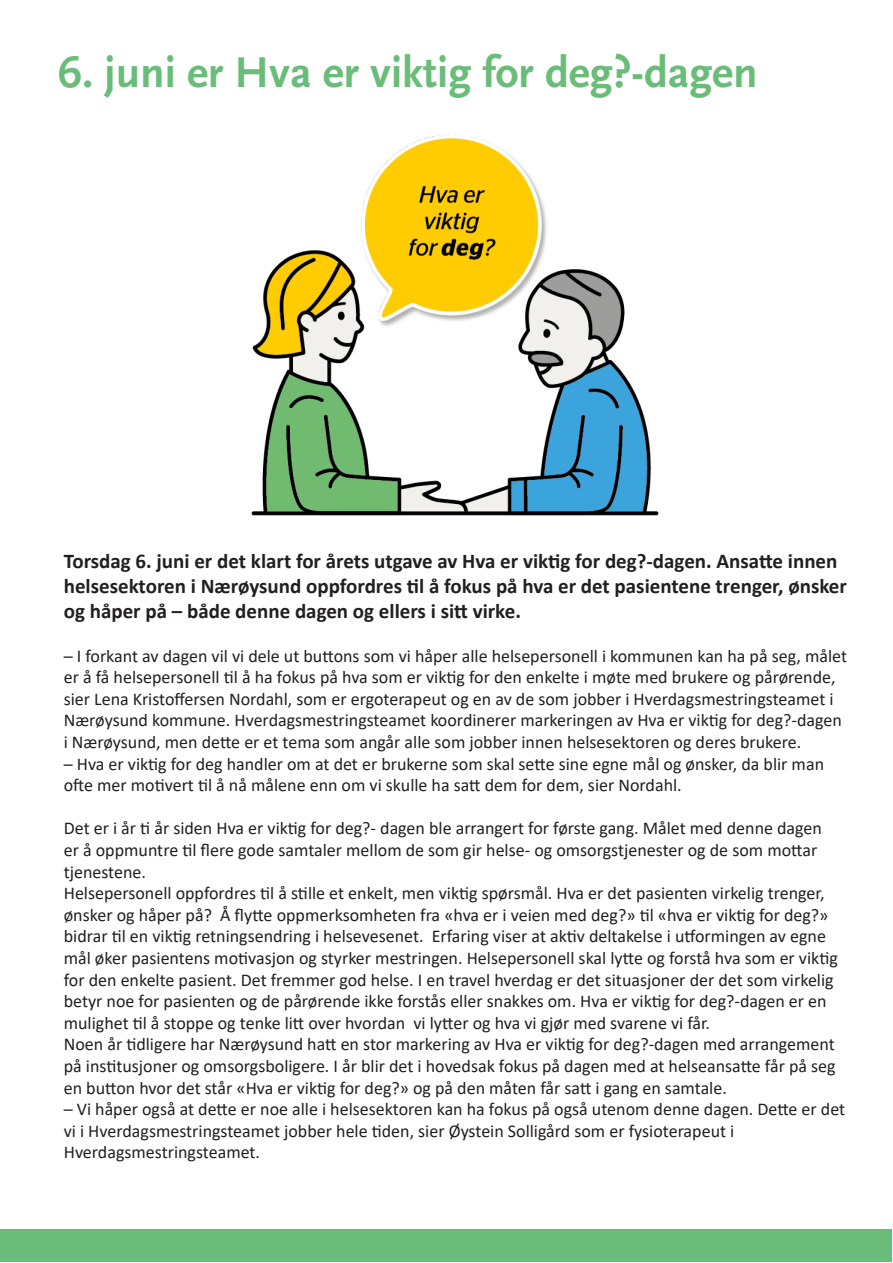
<style>
.page{position:relative;width:893px;height:1263px;background:#fff}
.page>*{position:absolute;margin:0;border:0;box-sizing:border-box;transform-origin:0 0}
.t1{font:700 45px "Scala Sans Pro";color:#69bd78}
.t2{font:700 21px/25.2px "Calibri";color:#231f20}
.t3{font:18px/21.6px "Calibri";color:#231f20}
</style>
<div class="page">
<div style="left:1px;top:1230px;width:891px;height:32px;background:#69bd78"></div>
<img style="left:251px;top:134px;width:408px;height:382px">
<p class="t1" style="left:58px;top:47px;width:702px">6. juni er Hva er viktig for deg?-dagen</p>
<p class="t2" style="left:64px;top:548px;width:785px">Torsdag 6. juni er det klart for årets utgave av Hva er viktig for deg?-dagen. Ansatte innen helsesektoren i Nærøysund oppfordres til å fokus på hva er det pasientene trenger, ønsker og håper på – både denne dagen og ellers i sitt virke.</p>
<p class="t3" style="left:64px;top:644px;width:785px">– I forkant av dagen vil vi dele ut buttons som vi håper alle helsepersonell i kommunen kan ha på seg, målet er å få helsepersonell til å ha fokus på hva som er viktig for den enkelte i møte med brukere og pårørende, sier Lena Kristoffersen Nordahl, som er ergoterapeut og en av de som jobber i Hverdagsmestringsteamet i Nærøysund kommune. Hverdagsmestringsteamet koordinerer markeringen av Hva er viktig for deg?-dagen i Nærøysund, men dette er et tema som angår alle som jobber innen helsesektoren og deres brukere.</p>
<p class="t3" style="left:64px;top:752px;width:762px">– Hva er viktig for deg handler om at det er brukerne som skal sette sine egne mål og ønsker, da blir man ofte mer motivert til å nå målene enn om vi skulle ha satt dem for dem, sier Nordahl.</p>
<p class="t3" style="left:64px;top:817px;width:760px">Det er i år ti år siden Hva er viktig for deg?- dagen ble arrangert for første gang. Målet med denne dagen er å oppmuntre til flere gode samtaler mellom de som gir helse- og omsorgstjenester og de som mottar tjenestene.</p>
<p class="t3" style="left:64px;top:882px;width:775px">Helsepersonell oppfordres til å stille et enkelt, men viktig spørsmål. Hva er det pasienten virkelig trenger, ønsker og håper på? Å flytte oppmerksomheten fra «hva er i veien med deg?» til «hva er viktig for deg?» bidrar til en viktig retningsendring i helsevesenet. Erfaring viser at aktiv deltakelse i utformingen av egne mål øker pasientens motivasjon og styrker mestringen. Helsepersonell skal lytte og forstå hva som er viktig for den enkelte pasient. Det fremmer god helse. I en travel hverdag er det situasjoner der det som virkelig betyr noe for pasienten og de pårørende ikke forstås eller snakkes om. Hva er viktig for deg?-dagen er en mulighet til å stoppe og tenke litt over hvordan vi lytter og hva vi gjør med svarene vi får.</p>
<p class="t3" style="left:64px;top:1033px;width:773px;text-align:justify">Noen år tidligere har Nærøysund hatt en stor markering av Hva er viktig for deg?-dagen med arrangement på institusjoner og omsorgsboligere. I år blir det i hovedsak fokus på dagen med at helseansatte får på seg en button hvor det står «Hva er viktig for deg?» og på den måten får satt i gang en samtale.</p>
<p class="t3" style="left:64px;top:1098px;width:783px">– Vi håper også at dette er noe alle i helsesektoren kan ha fokus på også utenom denne dagen. Dette er det vi i Hverdagsmestringsteamet jobber hele tiden, sier Øystein Solligård som er fysioterapeut i</p>
<p class="t3" style="left:64px;top:1141px;width:198px">Hverdagsmestringsteamet.</p>
</div>
